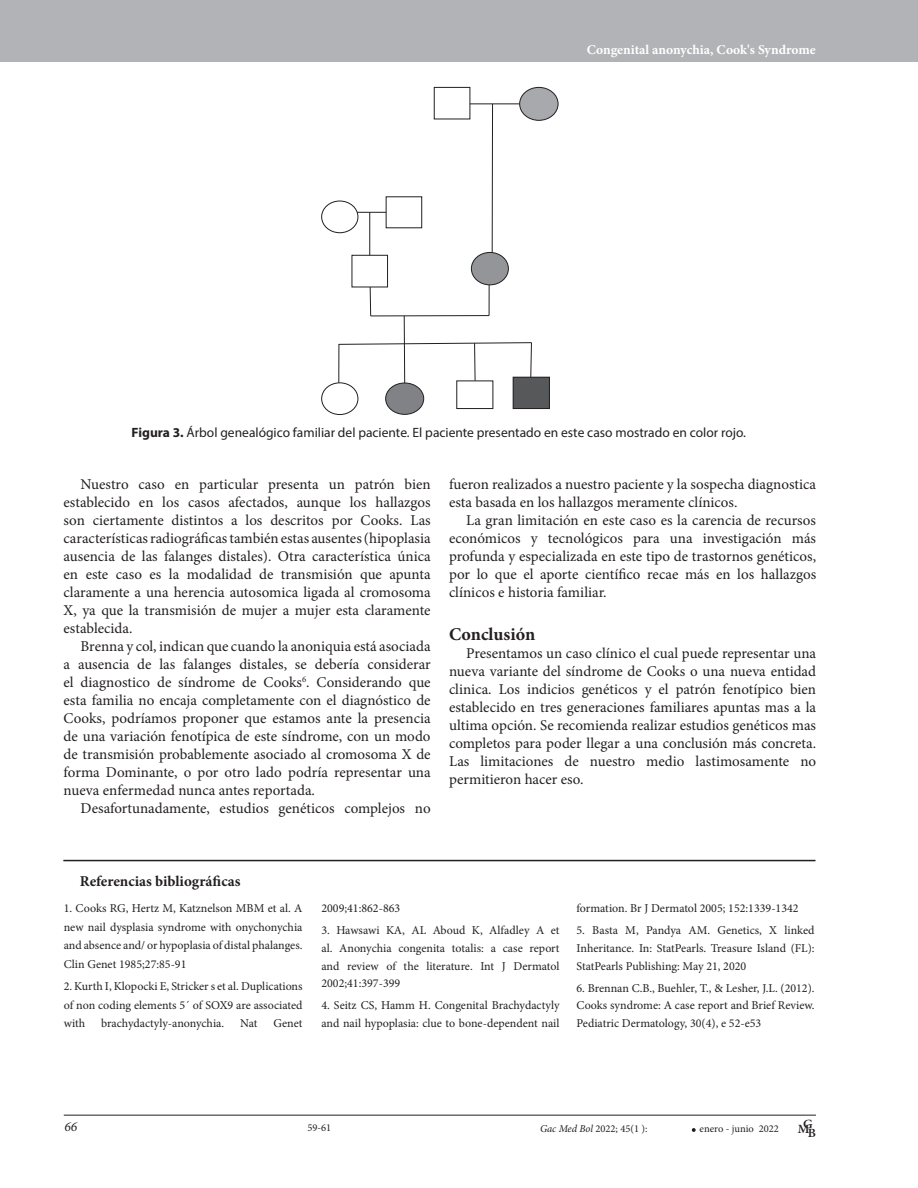
<style>
.page{position:relative;width:918px;height:1188px;background:#fff}
.page>*{position:absolute;margin:0;border:0;box-sizing:border-box;transform-origin:0 0}
.t1{font:700 18px "Minion Pro";color:#231f20}
.t2{font:15px/18px "Minion Pro";color:#231f20;text-align:justify}
.t3{font:700 15px "Minion Pro";letter-spacing:-.005em;color:#231f20}
.t4{font:13.5px "Myriad Pro";color:#231f20}
.t5{font:700 13.5px "Minion Pro";color:#fff}
.t6{font:italic 13.5px "Minion Pro";color:#231f20}
.t7{font:600 12.6px "Minion Pro";color:#231f20;scale:1.05 1}
.t8{font:12px/17.9px "Minion Pro";color:#231f20;text-align:justify}
.t9{font:10.5px "Minion Pro";color:#231f20}
.s1{font-weight:700}
.s2{font-style:italic}
</style>
<div class="page">
<div style="left:0;top:1px;width:918px;height:61px;background:#b2b3b7"></div>
<hr style="left:64px;top:1115px;width:752px;height:1px;background:#231f20">
<svg style="left:692px;top:1128px;width:4px;height:4px"></svg>
<div style="left:434px;top:87px;width:36px;height:32px;border:1px solid #231f20"></div>
<div style="left:520px;top:87px;width:38px;height:33px;background:#a8a9ad;border-radius:50%"></div>
<div style="left:519px;top:87px;width:39px;height:34px;border:1px solid #231f20;border-radius:50%"></div>
<div style="left:321px;top:201px;width:37px;height:32px;border:1px solid #231f20;border-radius:50%"></div>
<div style="left:352px;top:255px;width:36px;height:32px;border:1px solid #231f20"></div>
<div style="left:471px;top:252px;width:37px;height:33px;background:#939598;border-radius:50%"></div>
<div style="left:471px;top:252px;width:38px;height:33px;border:1px solid #231f20;border-radius:50%"></div>
<hr style="left:470px;top:104px;width:50px;height:1px;background:#231f20">
<hr style="left:492px;top:104px;width:1px;height:148px;background:#231f20">
<svg style="left:357px;top:212px;width:29px;height:1px"></svg>
<hr style="left:369px;top:212px;width:1px;height:43px;background:#231f20">
<div style="left:321px;top:382px;width:37px;height:33px;border:1px solid #231f20;border-radius:50%"></div>
<div style="left:386px;top:383px;width:38px;height:31px;background:#808285;border-radius:50%"></div>
<div style="left:385px;top:383px;width:39px;height:32px;border:1px solid #231f20;border-radius:50%"></div>
<hr style="left:489px;top:285px;width:1px;height:31px;background:#231f20">
<svg style="left:338px;top:286px;width:194px;height:98px"></svg>
<div style="left:456px;top:381px;width:37px;height:28px;border:1px solid #231f20"></div>
<div style="left:513px;top:377px;width:36px;height:32px;background:#57585a"></div>
<div style="left:513px;top:377px;width:37px;height:32px;border:1px solid #231f20"></div>
<hr style="left:63px;top:860px;width:753px;height:1px;background:#231f20">
<p class="t5" style="left:587px;top:40px;width:230px">Congenital anonychia, Cook's Syndrome</p>
<p class="t4" style="left:132px;top:424px;width:616px"><span class="s1">Figura 3.</span> Árbol genealógico familiar del paciente. El paciente presentado en este caso mostrado en color rojo.</p>
<p class="t2" style="left:64px;top:475px;width:369px;text-indent:17px">Nuestro caso en particular presenta un patrón bien establecido en los casos afectados, aunque los hallazgos son ciertamente distintos a los descritos por Cooks. Las características radiográficas también estas ausentes (hipoplasia ausencia de las falanges distales). Otra característica única en este caso es la modalidad de transmisión que apunta claramente a una herencia autosomica ligada al cromosoma X, ya que la transmisión de mujer a mujer esta claramente establecida.</p>
<p class="t2" style="left:64px;top:637px;width:369px;text-indent:17px">Brenna y col, indican que cuando la anoniquia está asociada a ausencia de las falanges distales, se debería considerar el diagnostico de síndrome de Cooks<sup>6</sup>. Considerando que esta familia no encaja completamente con el diagnóstico de Cooks, podríamos proponer que estamos ante la presencia de una variación fenotípica de este síndrome, con un modo de transmisión probablemente asociado al cromosoma X de forma Dominante, o por otro lado podría representar una nueva enfermedad nunca antes reportada.</p>
<p class="t2" style="left:81px;top:799px;width:352px">Desafortunadamente, estudios genéticos complejos no</p>
<p class="t2" style="left:449px;top:475px;width:369px">fueron realizados a nuestro paciente y la sospecha diagnostica esta basada en los hallazgos meramente clínicos.</p>
<p class="t2" style="left:449px;top:511px;width:369px;text-indent:17px">La gran limitación en este caso es la carencia de recursos económicos y tecnológicos para una investigación más profunda y especializada en este tipo de trastornos genéticos, por lo que el aporte científico recae más en los hallazgos clínicos e historia familiar.</p>
<p class="t1" style="left:449px;top:622px;width:88px">Conclusión</p>
<p class="t2" style="left:449px;top:644px;width:369px;text-indent:17px">Presentamos un caso clínico el cual puede representar una nueva variante del síndrome de Cooks o una nueva entidad clinica. Los indicios genéticos y el patrón fenotípico bien establecido en tres generaciones familiares apuntas mas a la ultima opción. Se recomienda realizar estudios genéticos mas completos para poder llegar a una conclusión más concreta.<br>Las limitaciones de nuestro medio lastimosamente no permitieron hacer eso.</p>
<p class="t3" style="left:80px;top:870px;width:162px">Referencias bibliográficas</p>
<p class="t8" style="left:64px;top:899px;width:240px;line-height:18.5px">1. Cooks RG, Hertz M, Katznelson MBM et al. A new nail dysplasia syndrome with onychonychia and absence and/ or hypoplasia of distal phalanges.<br>Clin Genet 1985;27:85-91</p>
<p class="t8" style="left:64px;top:977px;width:240px;line-height:18.5px">2. Kurth I, Klopocki E, Stricker s et al. Duplications of non coding elements 5´ of SOX9 are associated with</p>
<p class="t8" style="left:101px;top:1015px;width:125px">brachydactyly-anonychia.</p>
<p class="t8" style="left:240px;top:1015px;width:19px">Nat</p>
<p class="t8" style="left:273px;top:1015px;width:31px">Genet</p>
<p class="t8" style="left:321px;top:899px;width:80px">2009;41:862-863</p>
<p class="t8" style="left:321px;top:921px;width:240px">3. Hawsawi KA, AL Aboud K, Alfadley A et al. Anonychia congenita totalis: a case report and review of the literature. Int J Dermatol 2002;41:397-399</p>
<p class="t8" style="left:321px;top:997px;width:240px">4. Seitz CS, Hamm H. Congenital Brachydactyly and nail hypoplasia: clue to bone-dependent nail</p>
<p class="t8" style="left:577px;top:899px;width:224px">formation. Br J Dermatol 2005; 152:1339-1342</p>
<p class="t8" style="left:577px;top:921px;width:240px">5. Basta M, Pandya AM. Genetics, X linked Inheritance. In: StatPearls. Treasure Island (FL):<br>StatPearls Publishing: May 21, 2020</p>
<p class="t8" style="left:577px;top:979px;width:240px">6. Brennan C.B., Buehler, T., &amp; Lesher, J.L. (2012).<br>Cooks syndrome: A case report and Brief Review.<br>Pediatric Dermatology, 30(4), e 52-e53</p>
<p class="t6" style="left:64px;top:1118px;width:14px">66</p>
<p class="t7" style="left:798px;top:1118px;width:16px">MG</p>
<p class="t9" style="left:307px;top:1121px;width:25px">59-61</p>
<p class="t9" style="left:540px;top:1122px;width:109px"><span class="s2">Gac Med Bol</span> 2022; 45(1 ):</p>
<p class="t9" style="left:700px;top:1122px;width:81px">enero - junio 2022</p>
<p class="t7" style="left:808px;top:1124px;width:9px">B</p>
</div>
